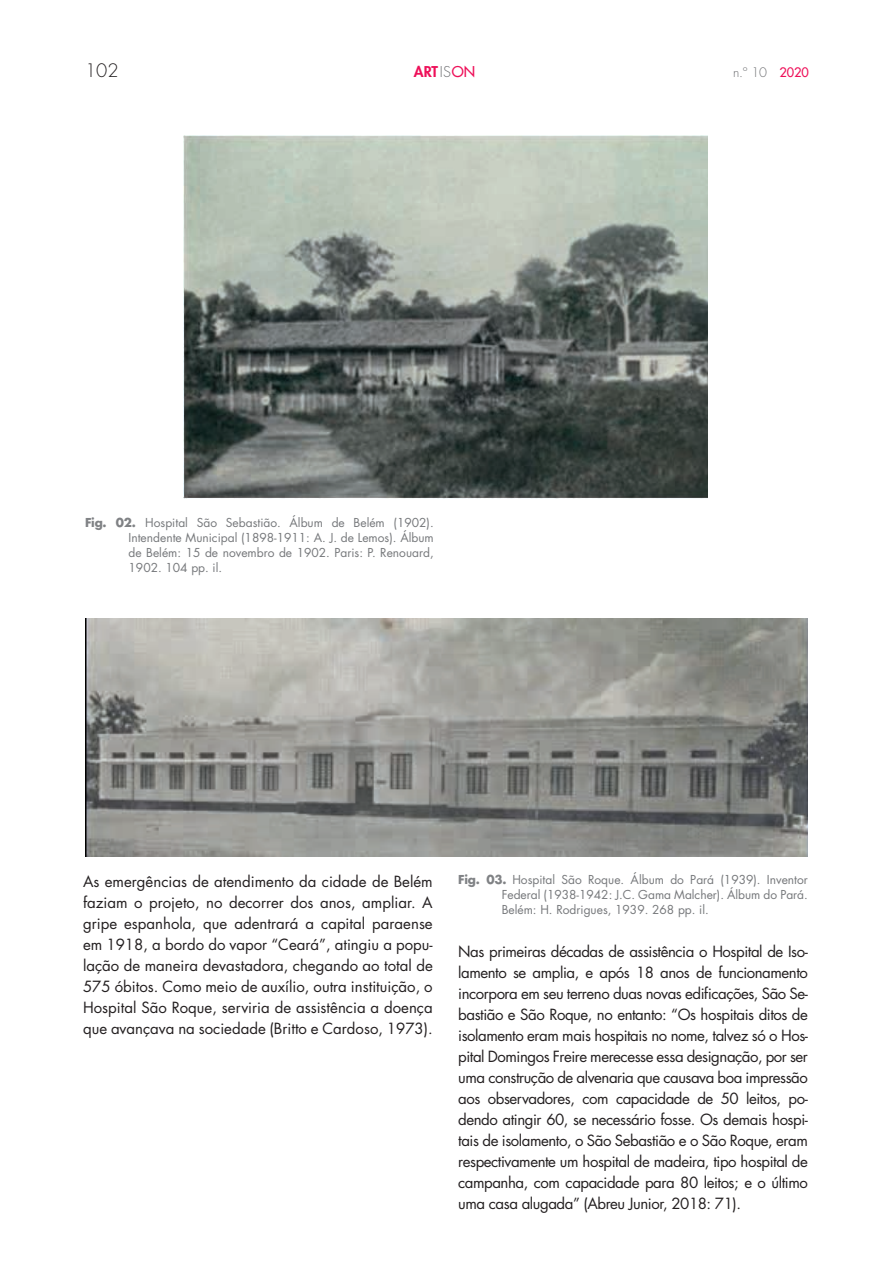
<style>
.page{position:relative;width:893px;height:1263px;background:#fff}
.page>*{position:absolute;margin:0;border:0;box-sizing:border-box;transform-origin:0 0}
.t1{font:300 18px "Futura Std";color:#231f20}
.t2{font:15px/21px "Futura Std";letter-spacing:-.015em;color:#231f20;text-align:justify}
.t3{font:800 14.55px "Futura Std";color:#ee1059}
.t4{font:300 12.75px "Futura Std";color:#6c6d70}
.t5{font:12px/15px "Futura Std";color:#76787b;text-align:justify}
.s1{font-weight:300;color:#6c6d70}
.s2{font-weight:500}
.s3{font-weight:500;color:#ee1059}
.s4{font-weight:700;color:#808285}
</style>
<div class="page">
<img style="left:184px;top:135px;width:523px;height:363px">
<img style="left:85px;top:619px;width:723px;height:238px">
<p class="t1" style="left:85px;top:60px;width:35px">102</p>
<p class="t3" style="left:414px;top:62px;width:63px">ART <span class="s1">IS</span><span class="s2">ON</span></p>
<p class="t4" style="left:733px;top:64px;width:77px">n.º 10 <span class="s3">2020</span></p>
<p class="t5" style="left:129px;top:515px;width:307px;text-indent:-44px"><span class="s4">Fig. 02.</span> Hospital São Sebastião. Álbum de Belém (1902).<br>Intendente Municipal (1898-1911: A. J. de Lemos). Álbum de Belém: 15 de novembro de 1902. Paris: P. Renouard, 1902. 104 pp. il.</p>
<p class="t2" style="left:83px;top:871px;width:351px">As emergências de atendimento da cidade de Belém faziam o projeto, no decorrer dos anos, ampliar. A gripe espanhola, que adentrará a capital paraense em 1918, a bordo do vapor “Ceará”, atingiu a popu&shy;lação de maneira devastadora, chegando ao total de 575 óbitos. Como meio de auxílio, outra instituição, o Hospital São Roque, serviria de assistência a doença que avançava na sociedade (Britto e Cardoso, 1973).</p>
<p class="t5" style="left:502px;top:873px;width:308px;text-indent:-44px"><span class="s4">Fig. 03.</span> Hospital São Roque. Álbum do Pará (1939). Inventor Federal (1938-1942: J.C. Gama Malcher). Álbum do Pará.<br>Belém: H. Rodrigues, 1939. 268 pp. il.</p>
<p class="t2" style="left:458px;top:941px;width:351px">Nas primeiras décadas de assistência o Hospital de Iso&shy;lamento se amplia, e após 18 anos de funcionamento incorpora em seu terreno duas novas edificações, São Se&shy;bastião e São Roque, no entanto: “Os hospitais ditos de isolamento eram mais hospitais no nome, talvez só o Hos&shy;pital Domingos Freire merecesse essa designação, por ser uma construção de alvenaria que causava boa impressão aos observadores, com capacidade de 50 leitos, po&shy;dendo atingir 60, se necessário fosse. Os demais hospi&shy;tais de isolamento, o São Sebastião e o São Roque, eram respectivamente um hospital de madeira, tipo hospital de campanha, com capacidade para 80 leitos; e o último uma casa alugada” (Abreu Junior, 2018: 71).</p>
</div>
